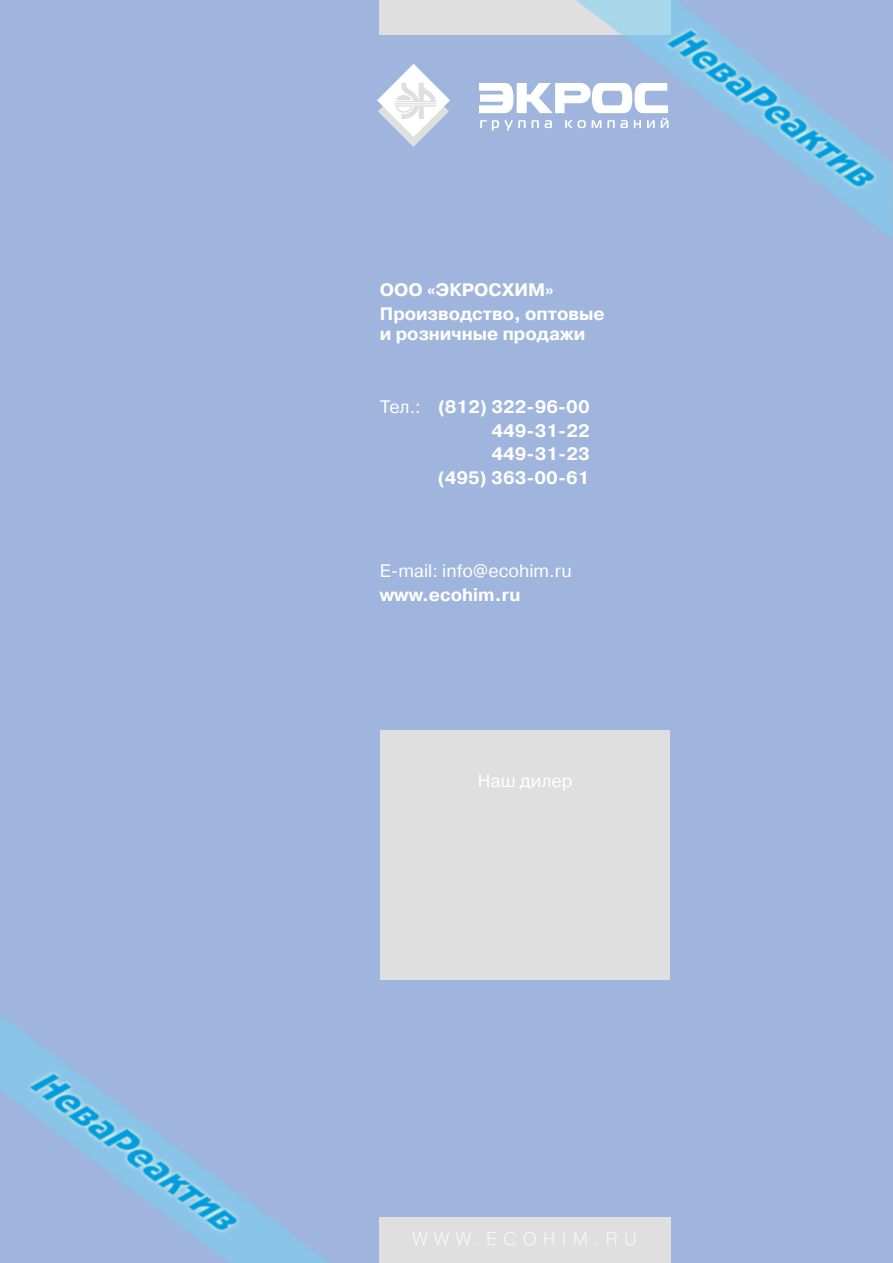
<style>
.page{position:relative;width:893px;height:1263px;background:#fff}
.page>*{position:absolute;margin:0;border:0;box-sizing:border-box;transform-origin:0 0}
.t1{font:700 18px/23.7px "Pragmatica C";color:#fff}
.t2{font:18px "Pragmatica C";color:#fff}
.t3{font:18px "Pragmatica Light C";letter-spacing:.36em;color:#fff}
.s1{font-weight:400}
</style>
<div class="page">
<img style="left:0;top:0;width:893px;height:1263px">
<p class="t1" style="left:380px;top:278px;width:84px">ООО «Экросхим</p>
<p class="t1" style="left:380px;top:278px;width:226px;text-indent:165px">»<br>Производство, оптовые</p>
<p class="t1" style="left:380px;top:322px;width:207px">и розничные продажи</p>
<p class="t1" style="left:380px;top:395px;width:211px;text-align:right"><span class="s1">Тел.:</span> (812) 322-96-00<br>449-31-22<br>449-31-23<br>(495) 363-00-61</p>
<p class="t2" style="left:380px;top:561px;width:193px">E-mail: info@ecohim.ru</p>
<p class="t1" style="left:380px;top:583px;width:142px">www.ecohim.ru</p>
<p class="t2" style="left:478px;top:771px;width:96px">Наш дилер</p>
<p class="t3" style="left:412px;top:1229px;width:226px">WWW.ECOHIM.RU</p>
</div>
